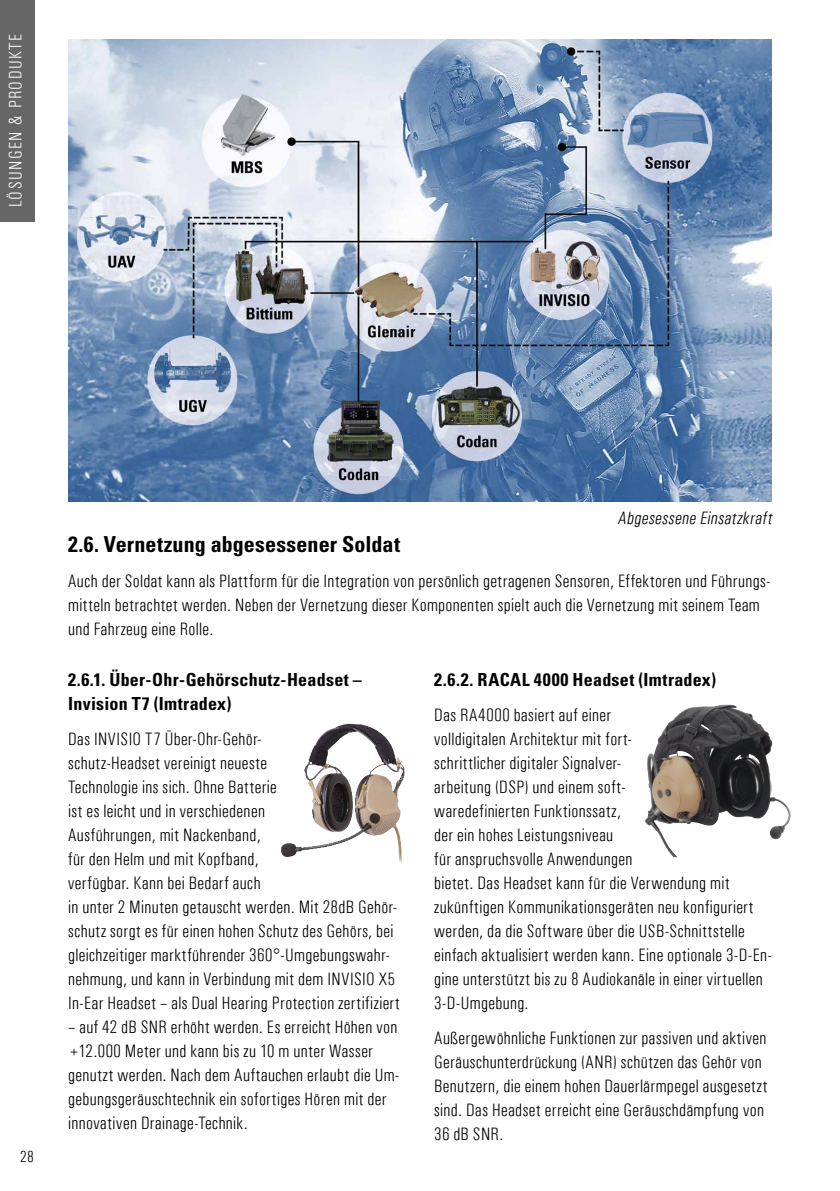
<style>
.page{position:relative;width:840px;height:1191px;background:#fff}
.page>*{position:absolute;margin:0;border:0;box-sizing:border-box;transform-origin:0 0}
.t1{font:700 condensed 22px "Univers LT Std";letter-spacing:.005em;color:#000}
.t2{font:300 condensed 18px/24px "Univers";letter-spacing:.02em;color:#000}
.t3{font:700 condensed 18px/24px "Univers LT Std";letter-spacing:.015em;color:#000}
.t4{font:italic 300 condensed 18px "Univers";color:#000}
.t5{font:300 condensed 18px "Univers";letter-spacing:.08em;color:#fff}
.t6{font:300 condensed 16px "Univers";color:#000}
</style>
<div class="page">
<div style="left:0;top:0;width:34px;height:221px;background:#666"></div>
<img style="left:68px;top:40px;width:703px;height:461px">
<img style="left:645px;top:704px;width:146px;height:154px">
<img style="left:281px;top:723px;width:124px;height:140px">
<p class="t5" style="left:5px;top:207px;width:175px;rotate:-90deg">LÖSUNGEN &amp; PRODUKTE</p>
<p class="t6" style="left:20px;top:1147px;width:15px">28</p>
<p class="t4" style="left:617px;top:507px;width:159px">AbgesesseneEinsatzkraft</p>
<p class="t1" style="left:68px;top:530px;width:333px">2.6. Vernetzung abgesessener Soldat</p>
<p class="t2" style="left:68px;top:569px;width:703px">Auch der Soldat kann als Plattform für die Integration von persönlich getragenen Sensoren, Effektoren und Führungs&shy;mitteln betrachtet werden. Neben der Vernetzung dieser Komponenten spielt auch die Vernetzung mit seinem Team und Fahrzeug eine Rolle.</p>
<p class="t3" style="left:68px;top:667px;width:295px">2.6.1. Über-Ohr-Gehörschutz-Headset –<br>Invision T7 (Imtradex)</p>
<p class="t2" style="left:68px;top:727px;width:333px">Das INVISIO T7 Über-Ohr-Gehör-<br>schutz-Headset vereinigt neueste<br>Technologie ins sich. Ohne Batterie<br>ist es leicht und in verschiedenen<br>Ausführungen, mit Nackenband,<br>für den Helm und mit Kopfband,<br>verfügbar. Kann bei Bedarf auch<br>in unter 2 Minuten getauscht werden. Mit 28dB Gehör&shy;schutz sorgt es für einen hohen Schutz des Gehörs, bei gleichzeitiger marktführender 360°-Umgebungswahr&shy;nehmung, und kann in Verbindung mit dem INVISIO X5<br>In-Ear Headset – als Dual Hearing Protection zertifiziert</p>
<p class="t2" style="left:68px;top:1015px;width:332px">– auf 42 dB SNR erhöht werden. Es erreicht Höhen von +12.000 Meter und kann bis zu 10 m unter Wasser genutzt werden. Nach dem Auftauchen erlaubt die Um&shy;gebungsgeräuschtechnik ein sofortiges Hören mit der innovativen Drainage-Technik.</p>
<p class="t3" style="left:434px;top:667px;width:283px">2.6.2. RACAL 4000 Headset (Imtradex)</p>
<p class="t2" style="left:434px;top:703px;width:339px">Das RA4000 basiert auf einer<br>volldigitalen Architektur mit fort-<br>schrittlicher digitaler Signalver-<br>arbeitung (DSP) und einem soft-<br>waredefinierten Funktionssatz,<br>der ein hohes Leistungsniveau<br>für anspruchsvolle Anwendungen<br>bietet. Das Headset kann für die Verwendung mit zukünftigen Kommunikationsgeräten neu konfiguriert werden, da die Software über die USB-Schnittstelle einfach aktualisiert werden kann. Eine optionale 3-D-En&shy;gine unterstützt bis zu 8 Audiokanäle in einer virtuellen 3-D-Umgebung.</p>
<p class="t2" style="left:434px;top:1026px;width:334px">Außergewöhnliche Funktionen zur passiven und aktiven Geräuschunterdrückung (ANR) schützen das Gehör von Benutzern, die einem hohen Dauerlärmpegel ausgesetzt sind. Das Headset erreicht eine Geräuschdämpfung von 36 dB SNR.</p>
</div>
